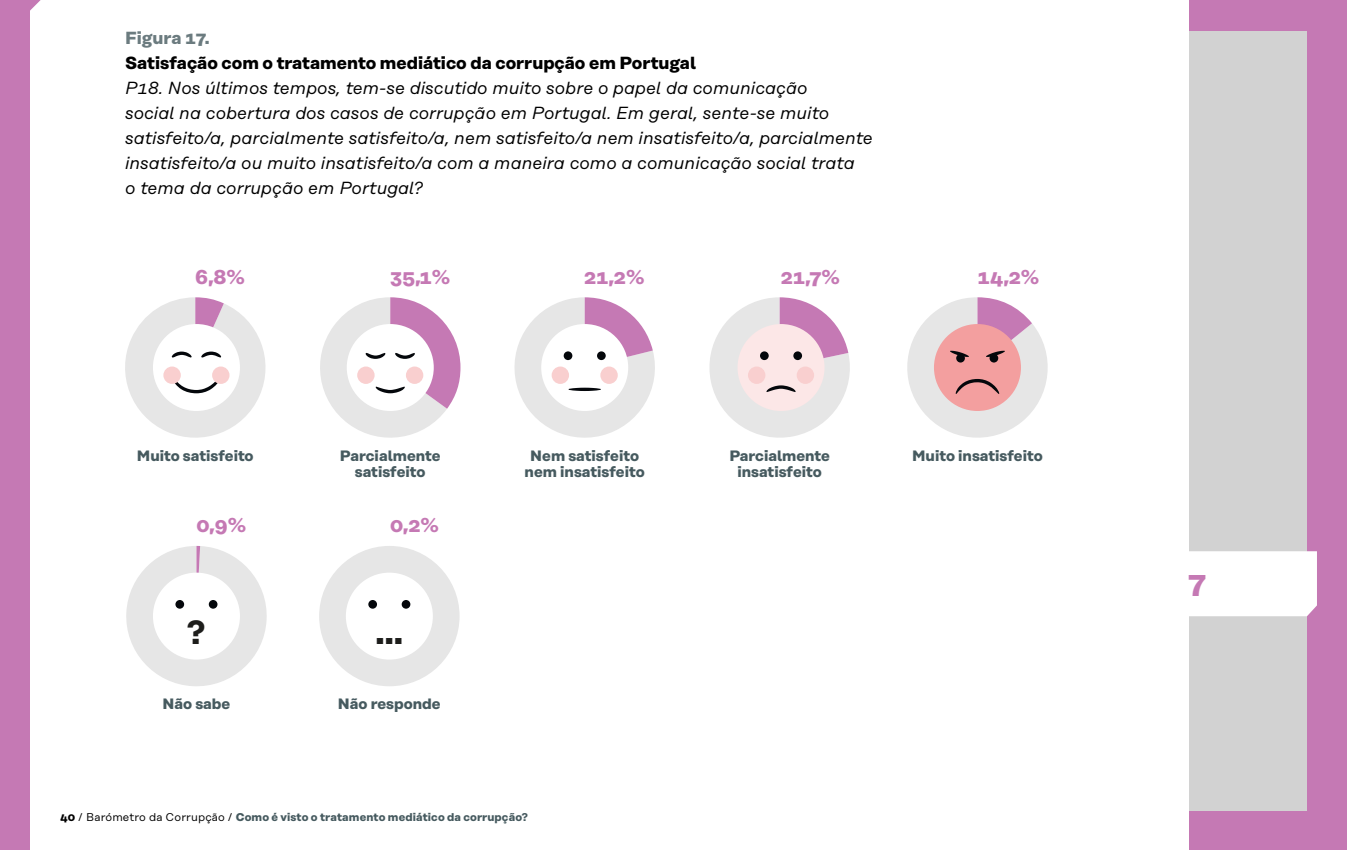
<style>
.page{position:relative;width:1347px;height:850px;background:#fff}
.page>*{position:absolute;margin:0;border:0;box-sizing:border-box;transform-origin:0 0}
.t1{font:700 33.5px "Rational Text";color:#1d1d1b}
.t2{font:700 30px "Rational Text";color:#c579b4}
.t3{font:700 20px "Rational Text";color:#c579b4}
.t4{font:italic 17.5px/25px "Rational Text";color:#000}
.t5{font:700 17.5px "Rational Text";color:#000}
.t6{font:700 17.5px "Rational Text";color:#6b7b7f}
.t7{font:700 15px/16.2px "Rational Text";color:#465a5f;text-align:center}
.t8{font:700 11.25px "Rational Text";letter-spacing:.01em;color:#465a5f}
.s1{color:#000}
.s2{font-weight:400;color:#000}
</style>
<div class="page">
<div style="left:0;top:0;width:1346px;height:850px;background:#c579b4"></div>
<div style="left:1188px;top:31px;width:118px;height:780px;background:#d2d2d2"></div>
<div style="left:30px;top:0;width:1158px;height:850px;background:#fff"></div>
<div style="left:319px;top:546px;width:140px;height:140px;background:#e6e6e6;border-radius:70px"></div>
<svg style="left:126px;top:546px;width:141px;height:140px"></svg>
<svg style="left:125px;top:297px;width:141px;height:141px"></svg>
<div style="left:163px;top:367px;width:18px;height:17px;background:#f9cfcf;border-radius:50%"></div>
<div style="left:212px;top:367px;width:17px;height:17px;background:#f9cfcf;border-radius:50%"></div>
<svg style="left:320px;top:297px;width:140px;height:141px"></svg>
<svg style="left:514px;top:297px;width:141px;height:141px"></svg>
<div style="left:597px;top:351px;width:8px;height:9px;background:#04070b;border-radius:50%"></div>
<div style="left:563px;top:351px;width:9px;height:9px;background:#04070b;border-radius:50%"></div>
<svg style="left:709px;top:297px;width:141px;height:141px"></svg>
<div style="left:793px;top:351px;width:9px;height:9px;background:#04070b;border-radius:50%"></div>
<div style="left:760px;top:351px;width:8px;height:9px;background:#04070b;border-radius:50%"></div>
<svg style="left:907px;top:297px;width:141px;height:141px"></svg>
<div style="left:153px;top:573px;width:87px;height:87px;background:#fff;border-radius:50%"></div>
<div style="left:209px;top:600px;width:8px;height:9px;background:#04070b;border-radius:50%"></div>
<div style="left:175px;top:600px;width:9px;height:9px;background:#04070b;border-radius:50%"></div>
<div style="left:346px;top:573px;width:87px;height:87px;background:#fff;border-radius:50%"></div>
<div style="left:401px;top:600px;width:9px;height:9px;background:#04070b;border-radius:50%"></div>
<div style="left:368px;top:600px;width:9px;height:9px;background:#04070b;border-radius:50%"></div>
<svg style="left:30px;top:0;width:11px;height:11px"></svg>
<div style="left:1188px;top:551px;width:128px;height:65px;background:#fff"></div>
<p class="t6" style="left:125px;top:27px;width:86px">Figura 17.</p>
<p class="t5" style="left:125px;top:52px;width:572px">Satisfação com o tratamento mediático da corrupção em Portugal</p>
<p class="t4" style="left:125px;top:75px;width:749px">P18. Nos últimos tempos, tem‑se discutido muito sobre o papel da comunicação<br>social na cobertura dos casos de corrupção em Portugal. Em geral, sente‑se muito satisfeito/a, parcialmente satisfeito/a, nem satisfeito/a nem insatisfeito/a, parcialmente insatisfeito/a ou muito insatisfeito/a com a maneira como a comunicação social trata<br>o tema da corrupção em Portugal?</p>
<p class="t3" style="left:195px;top:264px;width:51px">6,8%</p>
<p class="t3" style="left:390px;top:264px;width:62px">35,1%</p>
<p class="t3" style="left:584px;top:264px;width:61px">21,2%</p>
<p class="t3" style="left:781px;top:264px;width:60px">21,7%</p>
<p class="t3" style="left:977px;top:264px;width:63px">14,2%</p>
<p class="t7" style="left:137px;top:447px;width:118px">Muito satisfeito</p>
<p class="t7" style="left:340px;top:447px;width:102px">Parcialmente satisfeito</p>
<p class="t7" style="left:524px;top:447px;width:122px">Nem satisfeito nem insatisfeito</p>
<p class="t7" style="left:729px;top:447px;width:102px">Parcialmente insatisfeito</p>
<p class="t7" style="left:912px;top:447px;width:132px">Muito insatisfeito</p>
<p class="t3" style="left:196px;top:513px;width:51px">0,9%</p>
<p class="t3" style="left:390px;top:513px;width:50px">0,2%</p>
<h1 class="t1" style="left:187px;top:612px;width:20px">?</h1>
<h1 class="t1" style="left:375px;top:612px;width:29px">…</h1>
<p class="t7" style="left:162px;top:696px;width:69px">Não sabe</p>
<p class="t7" style="left:338px;top:696px;width:104px">Não responde</p>
<p class="t8" style="left:60px;top:811px;width:469px"><span class="s1">40</span> <span class="s2">/ Barómetro da Corrupção /</span> Como é visto o tratamento mediático da corrupção?</p>
<h2 class="t2" style="left:1188px;top:567px;width:19px">7</h2>
</div>
